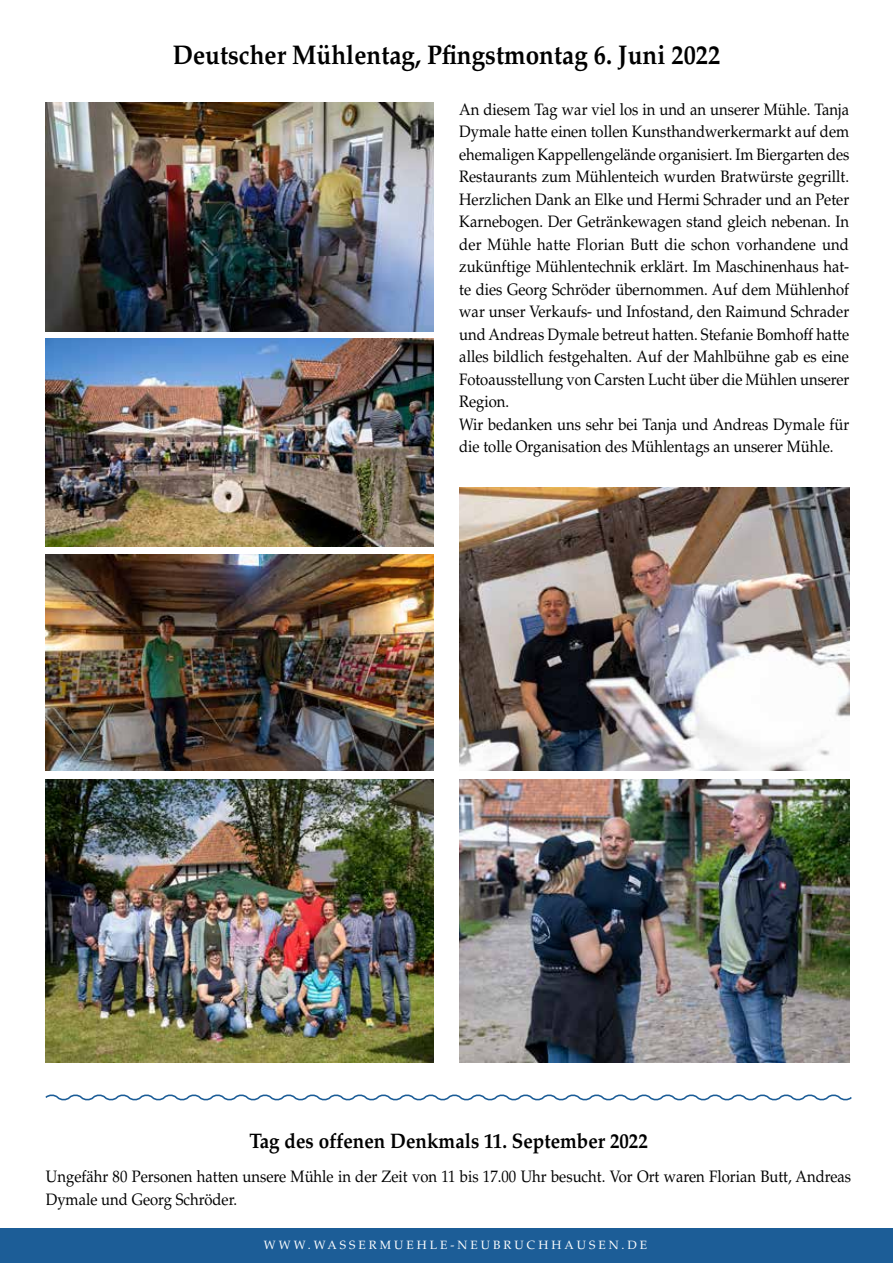
<style>
.page{position:relative;width:893px;height:1263px;background:#fff}
.page>*{position:absolute;margin:0;border:0;box-sizing:border-box;transform-origin:0 0}
.t1{font:700 27px "Palatino LT";color:#000;scale:.9 1}
.t2{font:700 21px "Palatino LT";color:#000;scale:.9 1}
.t3{font:16.5px/22.5px "Palatino LT";color:#000;scale:.9 1}
.t4{font:12px "Palatino LT";letter-spacing:.25em;color:#fff}
</style>
<div class="page">
<div style="left:0;top:1228px;width:893px;height:35px;background:#1c5d97"></div>
<img style="left:46px;top:338px;width:388px;height:208px">
<img style="left:46px;top:554px;width:388px;height:217px">
<img style="left:46px;top:779px;width:388px;height:283px">
<img style="left:459px;top:488px;width:390px;height:283px">
<img style="left:459px;top:779px;width:390px;height:283px">
<img style="left:46px;top:102px;width:388px;height:230px">
<svg style="left:45px;top:1094px;width:807px;height:7px"></svg>
<h1 class="t1" style="left:173px;top:39px;width:610px">Deutscher Mühlentag, Pfingstmontag 6. Juni 2022</h1>
<p class="t3" style="left:459px;top:98px;width:435px">An diesem Tag war viel los in und an unserer Mühle. Tanja Dymale hatte einen tollen Kunsthandwerkermarkt auf dem ehemaligen Kappellengelände organisiert. Im Biergarten des Restaurants zum Mühlenteich wurden Bratwürste gegrillt.<br>Herzlichen Dank an Elke und Hermi Schrader und an Peter Karnebogen. Der Getränkewagen stand gleich nebenan. In der Mühle hatte Florian Butt die schon vorhandene und zukünftige Mühlentechnik erklärt. Im Maschinenhaus hat&shy;te dies Georg Schröder übernommen. Auf dem Mühlenhof war unser Verkaufs- und Infostand, den Raimund Schrader und Andreas Dymale betreut hatten. Stefanie Bomhoff hatte alles bildlich festgehalten. Auf der Mahlbühne gab es eine Fotoausstellung von Carsten Lucht über die Mühlen unserer Region.<br>Wir bedanken uns sehr bei Tanja und Andreas Dymale für die tolle Organisation des Mühlentags an unserer Mühle.</p>
<p class="t2" style="left:249px;top:1129px;width:444px">Tag des offenen Denkmals 11. September 2022</p>
<p class="t3" style="left:46px;top:1166px;width:896px">Ungefähr 80 Personen hatten unsere Mühle in der Zeit von 11 bis 17.00 Uhr besucht. Vor Ort waren Florian Butt, Andreas<br>Dymale und Georg Schröder.</p>
<p class="t4" style="left:264px;top:1238px;width:385px">WWW.WASSERMUEHLE-NEUBRUCHHAUSEN.DE</p>
</div>
